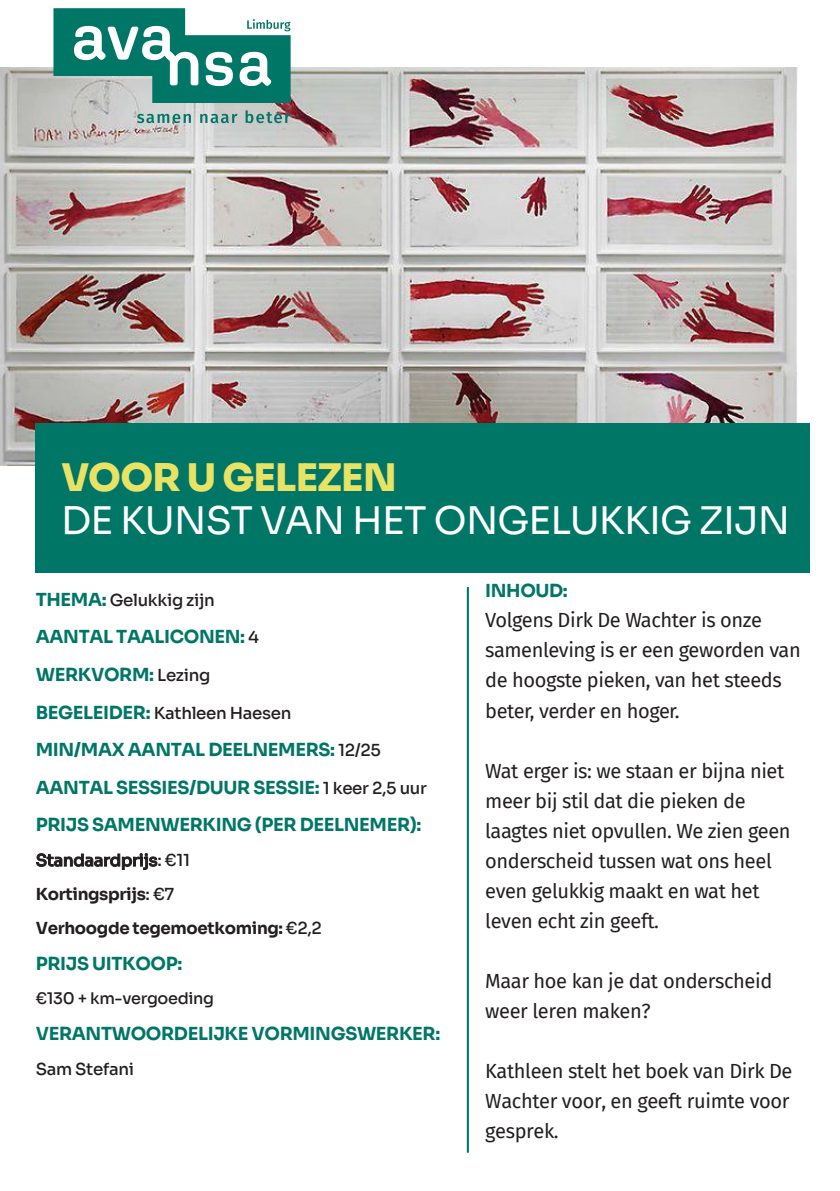
<style>
.page{position:relative;width:840px;height:1191px;background:#fff}
.page>*{position:absolute;margin:0;border:0;box-sizing:border-box;transform-origin:0 0}
.Cover_Big_Header{font:38px "Sora";letter-spacing:-.02em;color:#fff}
.Cover_Big_Header-2{font:800 38px "Sora";letter-spacing:-.02em;color:#e9e365}
.Magazine_Title{font:20px/30px "Fira Sans";letter-spacing:-.02em;color:#231f20}
.Cover_Big_Header-3{font:700 18px/37.6px "Sora";letter-spacing:-.02em;color:#007667}
.Magazine_Title-2{font:700 18px "Sora";letter-spacing:-.02em;color:#007667}
.Cover_Big_Header-4{font:700 16.6px/34px "Sora";letter-spacing:-.02em;color:#231f20}
.Cover_Big_Header-5{font:500 16.6px "Sora";letter-spacing:-.02em;color:#231f20}
.Cover_Big_Header-6{font:500 16px "Sora";letter-spacing:-.02em;color:#231f20}
.s1{font-weight:700;font-size:18px;color:#007667}
.s2{font-weight:500;font-size:16.6px;color:#231f20}
.s3{font-weight:500}
</style>
<div class="page">
<img style="left:0;top:68px;width:797px;height:397px">
<div style="left:35px;top:423px;width:774px;height:150px;background:#007667"></div>
<svg style="left:137px;top:114px;width:54px;height:9px"></svg>
<svg style="left:200px;top:114px;width:37px;height:9px"></svg>
<svg style="left:245px;top:110px;width:45px;height:13px"></svg>
<svg style="left:53px;top:8px;width:237px;height:95px"></svg>
<hr style="left:466px;top:587px;width:2px;height:565px;background:#007667">
<p class="Cover_Big_Header-2" style="left:61px;top:446px;width:337px">VOOR U GELEZEN</p>
<p class="Cover_Big_Header" style="left:61px;top:489px;width:730px">DE KUNST VAN HET ONGELUKKIG ZIJN</p>
<p class="Cover_Big_Header-5" style="left:36px;top:586px;width:180px"><span class="s1">THEMA:</span> Gelukkig zijn</p>
<p class="Cover_Big_Header-3" style="left:36px;top:615px;width:225px">AANTAL TAALICONEN: <span class="s2">4<br></span>WERKVORM: <span class="s2">Lezing</span></p>
<p class="Cover_Big_Header-5" style="left:36px;top:699px;width:257px"><span class="s1">BEGELEIDER:</span> Kathleen Haesen</p>
<p class="Cover_Big_Header-3" style="left:36px;top:729px;width:392px">MIN/MAX AANTAL DEELNEMERS: <span class="s2">12/25<br></span>AANTAL SESSIES/DUUR SESSIE: <span class="s2">1 keer 2,5 uur<br></span>PRIJS SAMENWERKING (PER DEELNEMER):</p>
<p class="Cover_Big_Header-4" style="left:36px;top:841px;width:287px"><span class="s3">Standaardprijs: €11<br></span>Kortingsprijs<span class="s3">: €7<br></span>Verhoogde tegemoetkoming: <span class="s3">€2,2</span></p>
<p class="Cover_Big_Header-3" style="left:36px;top:943px;width:148px">PRIJS UITKOOP:</p>
<p class="Cover_Big_Header-6" style="left:36px;top:985px;width:180px">€130 + km-vergoeding</p>
<p class="Cover_Big_Header-3" style="left:36px;top:1013px;width:406px">VERANTWOORDELIJKE VORMINGSWERKER:</p>
<p class="Cover_Big_Header-5" style="left:36px;top:1055px;width:100px">Sam Stefani</p>
<p class="Magazine_Title-2" style="left:485px;top:576px;width:84px">INHOUD:</p>
<p class="Magazine_Title" style="left:485px;top:605px;width:317px">Volgens Dirk De Wachter is onze samenleving is er een geworden van de hoogste pieken, van het steeds beter, verder en hoger.</p>
<p class="Magazine_Title" style="left:485px;top:755px;width:306px">Wat erger is: we staan er bijna niet meer bij stil dat die pieken de laagtes niet opvullen. We zien geen onderscheid tussen wat ons heel even gelukkig maakt en wat het leven echt zin geeft.</p>
<p class="Magazine_Title" style="left:485px;top:965px;width:288px">Maar hoe kan je dat onderscheid weer leren maken?</p>
<p class="Magazine_Title" style="left:485px;top:1055px;width:308px">Kathleen stelt het boek van Dirk De<br>Wachter voor, en geeft ruimte voor gesprek.</p>
</div>
